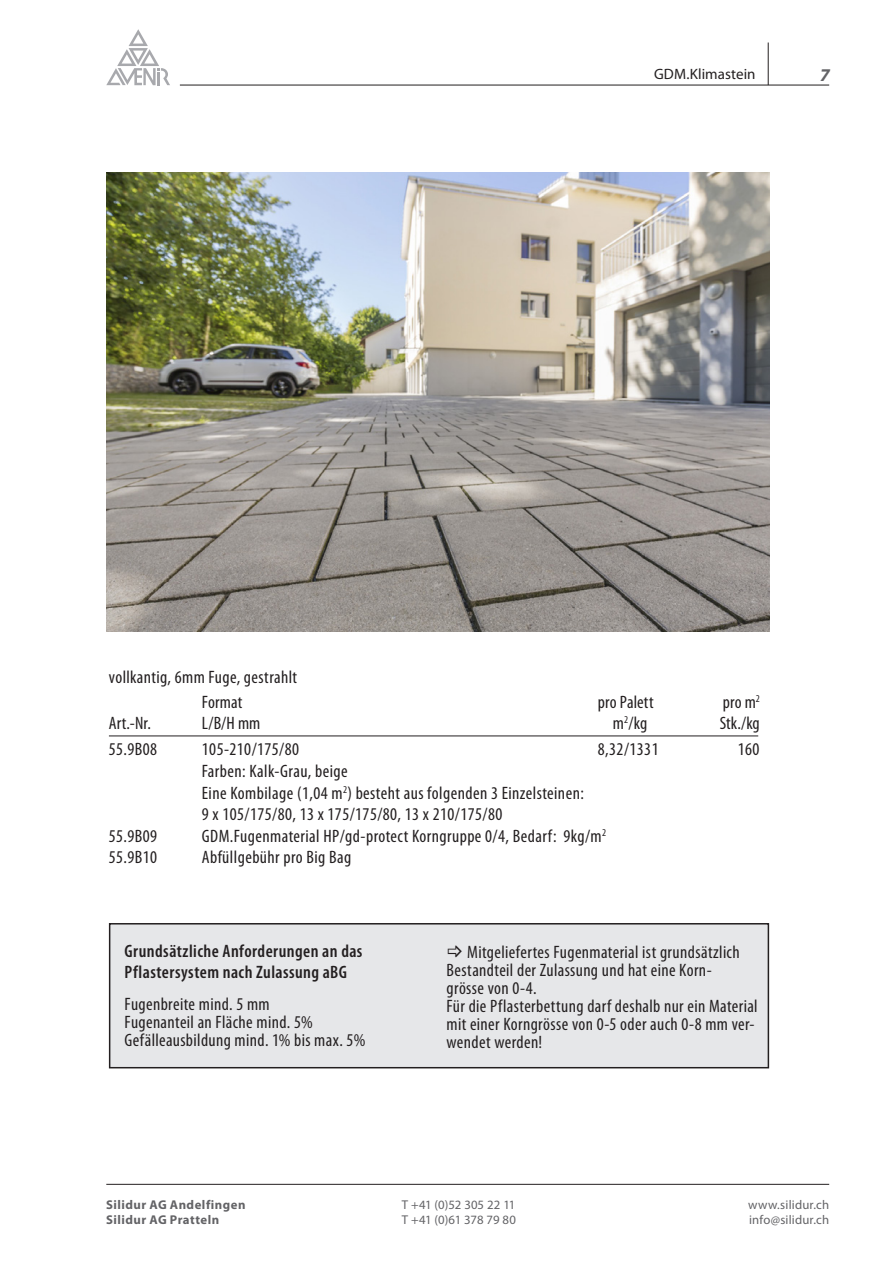
<style>
.page{position:relative;width:893px;height:1263px;background:#fff}
.page>*{position:absolute;margin:0;border:0;box-sizing:border-box;transform-origin:0 0}
.t1{font:condensed 18px/18px "Myriad Pro";letter-spacing:.02em;color:#231f20}
.t2{font:600 condensed 18px/21px "Myriad Pro";letter-spacing:.025em;color:#231f20}
.t3{font:italic 700 18px "Myriad Pro";color:#636366}
.t4{font:15px "Myriad Pro";letter-spacing:.005em;color:#231f20}
.t5{font:12.75px "Myriad Pro";letter-spacing:.01em;color:#636366}
.t6{font:700 12.75px "Myriad Pro";letter-spacing:.035em;color:#636366}
.t7{font:12.75px "Myriad Pro";letter-spacing:-.01em;color:#636366}
</style>
<div class="page">
<div style="left:110px;top:924px;width:658px;height:144px;background:#e6e7e9"></div>
<div style="left:109px;top:923px;width:660px;height:145px;border:2px solid #231f20"></div>
<hr style="left:768px;top:43px;width:1px;height:42px;background:#231f20">
<hr style="left:106px;top:1184px;width:723px;height:1px;background:#231f20">
<hr style="left:180px;top:85px;width:649px;height:1px;background:#231f20">
<svg style="left:106px;top:29px;width:64px;height:56px"></svg>
<hr style="left:109px;top:736px;width:649px;height:1px;background:#231f20">
<img style="left:106px;top:172px;width:663px;height:460px">
<p class="t4" style="left:654px;top:65px;width:103px">GDM.Klimastein</p>
<p class="t3" style="left:819px;top:63px;width:15px">7</p>
<p class="t1" style="left:202px;top:665px;width:97px;line-height:24.6px;text-indent:-93px">vollkantig, 6mm Fuge, gestrahlt<br>Format</p>
<p class="t1" style="left:598px;top:692px;width:57px">pro Palett</p>
<p class="t1" style="left:723px;top:692px;width:39px">pro m<sup>2</sup></p>
<p class="t1" style="left:109px;top:714px;width:43px">Art.-Nr.</p>
<p class="t1" style="left:202px;top:714px;width:60px">L/B/H mm</p>
<p class="t1" style="left:613px;top:714px;width:36px">m<sup>2</sup>/kg</p>
<p class="t1" style="left:720px;top:714px;width:42px">Stk./kg</p>
<p class="t1" style="left:109px;top:740px;width:50px">55.9B08</p>
<p class="t1" style="left:202px;top:740px;width:99px">105-210/175/80</p>
<p class="t1" style="left:598px;top:740px;width:62px">8,32/1331</p>
<p class="t1" style="left:738px;top:740px;width:23px">160</p>
<p class="t1" style="left:202px;top:760px;width:384px;line-height:21.6px">Farben: Kalk-Grau, beige<br>Eine Kombilage (1,04 m<sup>2</sup>) besteht aus folgenden 3 Einzelsteinen:<br>9 x 105/175/80, 13 x 175/175/80, 13 x 210/175/80</p>
<p class="t1" style="left:109px;top:826px;width:50px">55.9B09</p>
<p class="t1" style="left:202px;top:826px;width:406px">GDM.Fugenmaterial HP/gd-protect Korngruppe 0/4, Bedarf: 9kg/m<sup>2</sup></p>
<p class="t1" style="left:109px;top:848px;width:50px">55.9B10</p>
<p class="t1" style="left:202px;top:848px;width:151px">Abfüllgebühr pro Big Bag</p>
<p class="t2" style="left:125px;top:940px;width:239px">Grundsätzliche Anforderungen an das<br>Pflastersystem nach Zulassung aBG</p>
<p class="t1" style="left:125px;top:994px;width:242px">Fugenbreite mind. 5 mm<br>Fugenanteil an Fläche mind. 5%<br>Gefälleausbildung mind. 1% bis max. 5%</p>
<p class="t1" style="left:447px;top:942px;width:313px;text-indent:21px">Mitgeliefertes Fugenmaterial ist grundsätzlich Bestandteil der Zulassung und hat eine Korn-<br>grösse von 0-4.<br>Für die Pflasterbettung darf deshalb nur ein Material mit einer Korngrösse von 0-5 oder auch 0-8 mm ver&shy;wendet werden!</p>
<p class="t6" style="left:106px;top:1196px;width:141px">Silidur AG Andelfingen</p>
<p class="t5" style="left:402px;top:1196px;width:115px">T +41 (0)52 305 22 11</p>
<p class="t5" style="left:748px;top:1196px;width:82px">www.silidur.ch</p>
<p class="t6" style="left:106px;top:1211px;width:114px">Silidur AG Pratteln</p>
<p class="t7" style="left:402px;top:1211px;width:116px">T +41 (0)61 378 79 80</p>
<p class="t5" style="left:749px;top:1211px;width:82px">info@silidur.ch</p>
</div>
